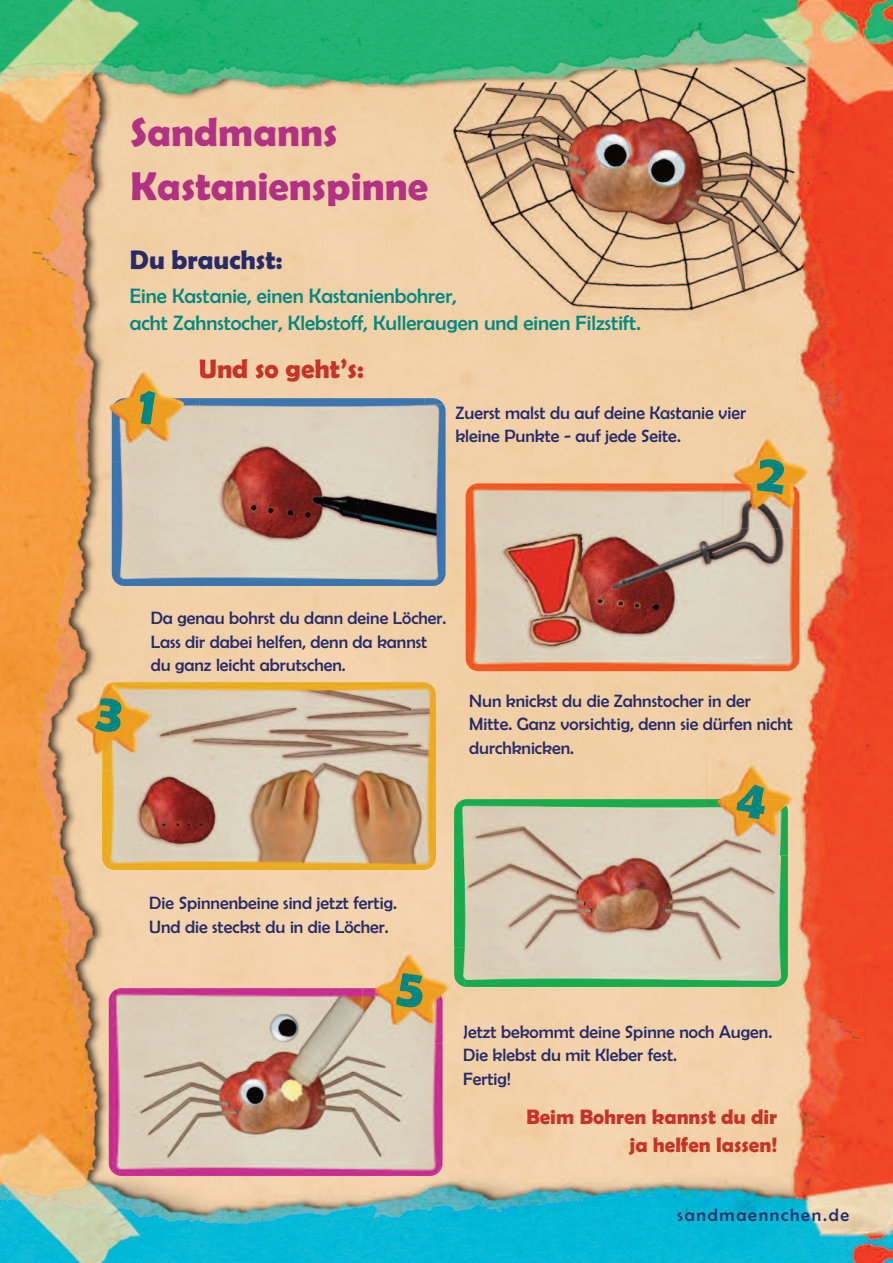
<style>
.page{position:relative;width:893px;height:1263px;background:#fff}
.page>*{position:absolute;margin:0;border:0;box-sizing:border-box;transform-origin:0 0}
.t1{font:700 40.5px/54px "Berlin Sans FB Demi";color:#b33182}
.t2{font:700 27px "Berlin Sans FB Demi";color:#c83328}
.t3{font:700 27px "Berlin Sans FB Demi";color:#272b6a}
.t4{font:21px/27.8px "Berlin Sans FB";color:#008781}
.t5{font:700 21px/28.5px "Berlin Sans FB Demi";color:#c83328;text-align:right}
.t6{font:18px/23.7px "Berlin Sans FB";color:#272b6a}
.t7{font:18px "Berlin Sans FB";letter-spacing:.1em;color:#272b6a}
</style>
<div class="page">
<img style="left:0;top:0;width:893px;height:1263px">
<img style="left:112px;top:398px;width:334px;height:188px">
<img style="left:466px;top:483px;width:333px;height:188px">
<img style="left:102px;top:682px;width:334px;height:188px">
<img style="left:454px;top:799px;width:334px;height:188px">
<img style="left:98px;top:364px;width:102px;height:97px">
<img style="left:112px;top:398px;width:88px;height:63px">
<img style="left:109px;top:988px;width:334px;height:188px">
<img style="left:430px;top:974px;width:35px;height:27px">
<svg style="left:463px;top:1025px;width:2px;height:14px"></svg>
<img style="left:454px;top:947px;width:11px;height:40px">
<img style="left:363px;top:988px;width:80px;height:56px">
<img style="left:722px;top:432px;width:106px;height:96px">
<img style="left:722px;top:483px;width:77px;height:45px">
<img style="left:65px;top:676px;width:106px;height:94px">
<img style="left:102px;top:682px;width:69px;height:88px">
<img style="left:706px;top:759px;width:106px;height:96px">
<img style="left:706px;top:799px;width:82px;height:56px">
<img style="left:424px;top:49px;width:407px;height:367px">
<img style="left:424px;top:398px;width:20px;height:7px">
<img style="left:441px;top:67px;width:367px;height:319px">
<svg style="left:137px;top:390px;width:19px;height:35px"></svg>
<svg style="left:396px;top:973px;width:29px;height:36px"></svg>
<svg style="left:756px;top:458px;width:31px;height:36px"></svg>
<svg style="left:95px;top:697px;width:29px;height:36px"></svg>
<svg style="left:735px;top:782px;width:33px;height:38px"></svg>
<h1 class="t1" style="left:131px;top:105px;width:299px">Sandmanns<br>Kastanienspinne</h1>
<h2 class="t3" style="left:130px;top:244px;width:154px">Du brauchst:</h2>
<p class="t4" style="left:130px;top:281px;width:512px">Eine Kastanie, einen Kastanienbohrer,<br>acht Zahnstocher, Klebstoff, Kulleraugen und einen Filzstift.</p>
<h2 class="t2" style="left:199px;top:353px;width:167px">Und so geht’s:</h2>
<p class="t6" style="left:455px;top:401px;width:292px">Zuerst malst du auf deine Kastanie vier kleine Punkte - auf jede Seite.</p>
<p class="t6" style="left:151px;top:606px;width:297px">Da genau bohrst du dann deine Löcher.<br>Lass dir dabei helfen, denn da kannst du ganz leicht abrutschen.</p>
<p class="t6" style="left:469px;top:688px;width:325px">Nun knickst du die Zahnstocher in der<br>Mitte. Ganz vorsichtig, denn sie dürfen nicht durchknicken.</p>
<p class="t6" style="left:149px;top:891px;width:249px">Die Spinnenbeine sind jetzt fertig.<br>Und die steckst du in die Löcher.</p>
<p class="t6" style="left:463px;top:1019px;width:310px">Jetzt bekommt deine Spinne noch Augen.<br>Die klebst du mit Kleber fest.<br>Fertig!</p>
<p class="t5" style="left:526px;top:1102px;width:252px">Beim Bohren kannst du dir ja helfen lassen!</p>
<p class="t7" style="left:678px;top:1204px;width:173px">sandmaennchen.de</p>
</div>
